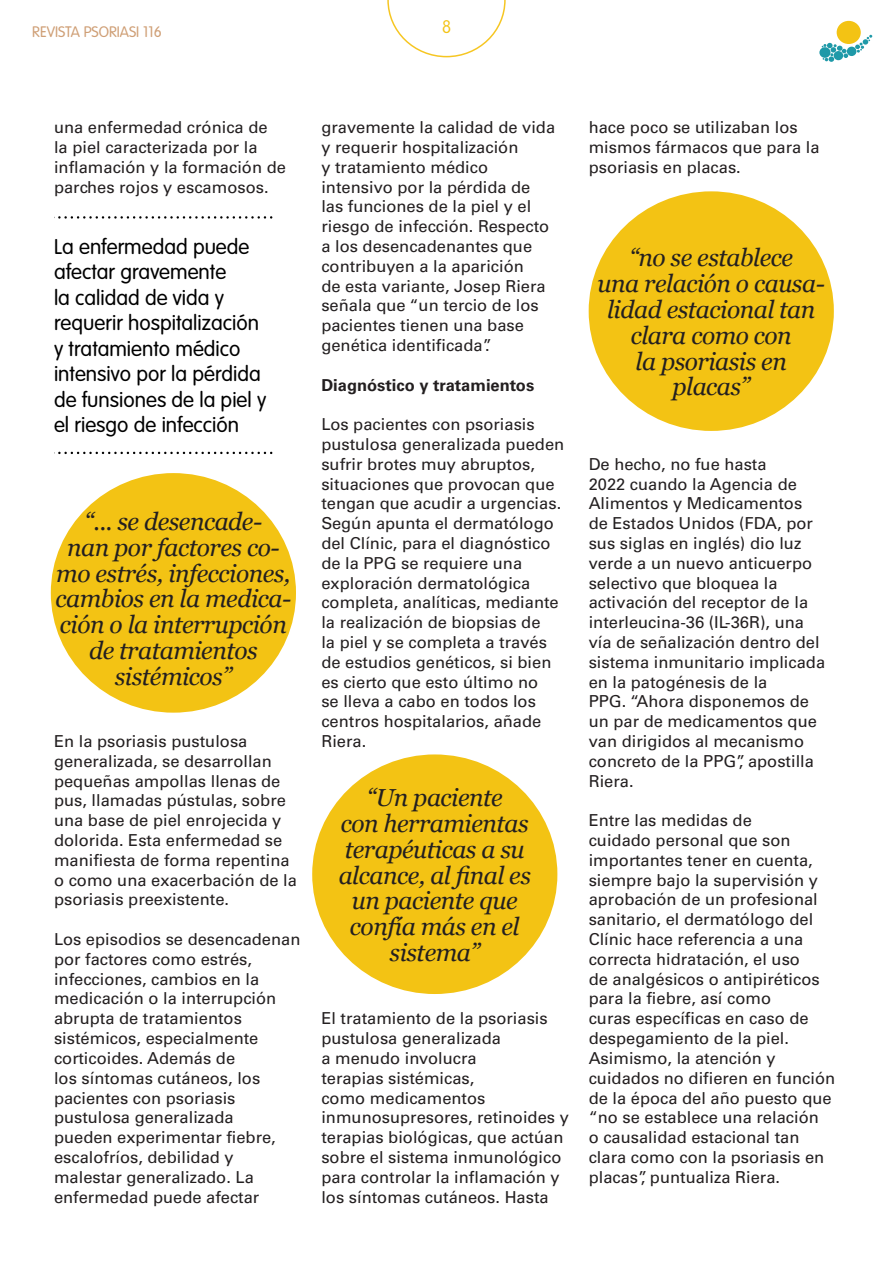
<style>
.page{position:relative;width:893px;height:1263px;background:#fff}
.page>*{position:absolute;margin:0;border:0;box-sizing:border-box;transform-origin:0 0}
.t1{font:italic 24.6px/25.8px "Georgia";letter-spacing:-.02em;color:#231f20;text-align:center}
.t2{font:300 21px/25.5px "VAG Rounded";color:#000}
.t3{font:100 18px "VAG Rounded";color:#f3c314}
.t4{font:16.5px/19.8px "Univers";color:#231f20}
.t5{font:700 16.5px "Univers";color:#231f20}
.t6{font:300 15px "VAG Rounded";color:#cf9f76}
</style>
<div class="page">
<svg style="left:387px;top:0;width:119px;height:57px"></svg>
<div style="left:837px;top:21px;width:24px;height:23px;background:#f3c314;border-radius:50%"></div>
<svg style="left:819px;top:47px;width:11px;height:11px"></svg>
<div style="left:847px;top:47px;width:9px;height:9px;background:#1e99a8;border-radius:50%"></div>
<svg style="left:822px;top:43px;width:26px;height:19px"></svg>
<svg style="left:855px;top:35px;width:17px;height:18px"></svg>
<div style="left:312px;top:754px;width:245px;height:240px;background:#f3c314;border-radius:50%"></div>
<div style="left:589px;top:191px;width:245px;height:240px;background:#f3c314;border-radius:50%"></div>
<div style="left:51px;top:473px;width:245px;height:240px;background:#f3c314;border-radius:50%"></div>
<svg style="left:54px;top:216px;width:218px;height:3px"></svg>
<svg style="left:54px;top:452px;width:218px;height:2px"></svg>
<p class="t6" style="left:32px;top:23px;width:131px">REVISTA PSORIASI 116</p>
<p class="t3" style="left:442px;top:16px;width:11px">8</p>
<p class="t4" style="left:54px;top:118px;width:233px">una enfermedad crónica de<br>la piel caracterizada por la inflamación y la formación de parches rojos y escamosos.</p>
<p class="t2" style="left:54px;top:234px;width:214px">La enfermedad puede afectar gravemente<br>la calidad de vida y requerir hospitalización y tratamiento médico intensivo por la pérdida de funsiones de la piel y el riesgo de infección</p>
<p class="t1" style="left:56px;top:508px;width:237px">“... se desencade-<br>nan por factores co&shy;mo estrés, infecciones, cambios en la medica&shy;ción o la interrupción de tratamientos sistémicos”</p>
<p class="t4" style="left:54px;top:731px;width:244px">En la psoriasis pustulosa generalizada, se desarrollan pequeñas ampollas llenas de pus, llamadas pústulas, sobre una base de piel enrojecida y dolorida. Esta enfermedad se manifiesta de forma repentina o como una exacerbación de la psoriasis preexistente.</p>
<p class="t4" style="left:54px;top:929px;width:248px">Los episodios se desencadenan por factores como estrés, infecciones, cambios en la medicación o la interrupción abrupta de tratamientos sistémicos, especialmente corticoides. Además de<br>los síntomas cutáneos, los pacientes con psoriasis pustulosa generalizada<br>pueden experimentar fiebre, escalofríos, debilidad y malestar generalizado. La enfermedad puede afectar</p>
<p class="t4" style="left:321px;top:118px;width:235px">gravemente la calidad de vida y requerir hospitalización<br>y tratamiento médico intensivo por la pérdida de las funciones de la piel y el riesgo de infección. Respecto a los desencadenantes que contribuyen a la aparición<br>de esta variante, Josep Riera señala que “un tercio de los pacientes tienen una base genética identificada”.</p>
<p class="t5" style="left:321px;top:375px;width:214px">Diagnóstico y tratamientos</p>
<p class="t4" style="left:321px;top:415px;width:244px">Los pacientes con psoriasis pustulosa generalizada pueden sufrir brotes muy abruptos, situaciones que provocan que tengan que acudir a urgencias.<br>Según apunta el dermatólogo del Clínic, para el diagnóstico de la PPG se requiere una exploración dermatológica completa, analíticas, mediante la realización de biopsias de<br>la piel y se completa a través de estudios genéticos, si bien es cierto que esto último no<br>se lleva a cabo en todos los centros hospitalarios, añade<br>Riera.</p>
<p class="t1" style="left:339px;top:784px;width:194px">“Un paciente<br>con herramientas terapéuticas a su alcance, al final es un paciente que confía más en el sistema”</p>
<p class="t4" style="left:321px;top:1009px;width:249px">El tratamiento de la psoriasis pustulosa generalizada<br>a menudo involucra<br>terapias sistémicas,<br>como medicamentos inmunosupresores, retinoides y terapias biológicas, que actúan sobre el sistema inmunológico para controlar la inflamación y los síntomas cutáneos. Hasta</p>
<p class="t4" style="left:589px;top:118px;width:233px">hace poco se utilizaban los mismos fármacos que para la psoriasis en placas.</p>
<p class="t1" style="left:598px;top:244px;width:229px">“no se establece<br>una relación o causa&shy;lidad estacional tan clara como con<br>la psoriasis en placas”</p>
<p class="t4" style="left:589px;top:454px;width:238px">De hecho, no fue hasta<br>2022 cuando la Agencia de<br>Alimentos y Medicamentos de Estados Unidos (FDA, por sus siglas en inglés) dio luz verde a un nuevo anticuerpo selectivo que bloquea la activación del receptor de la interleucina-36 (IL-36R), una vía de señalización dentro del sistema inmunitario implicada en la patogénesis de la<br>PPG. “Ahora disponemos de un par de medicamentos que van dirigidos al mecanismo concreto de la PPG”, apostilla<br>Riera.</p>
<p class="t4" style="left:589px;top:811px;width:248px">Entre las medidas de<br>cuidado personal que son importantes tener en cuenta, siempre bajo la supervisión y aprobación de un profesional sanitario, el dermatólogo del<br>Clínic hace referencia a una correcta hidratación, el uso<br>de analgésicos o antipiréticos para la fiebre, así como<br>curas específicas en caso de despegamiento de la piel.<br>Asimismo, la atención y cuidados no difieren en función de la época del año puesto que “no se establece una relación<br>o causalidad estacional tan clara como con la psoriasis en placas”, puntualiza Riera.</p>
</div>
